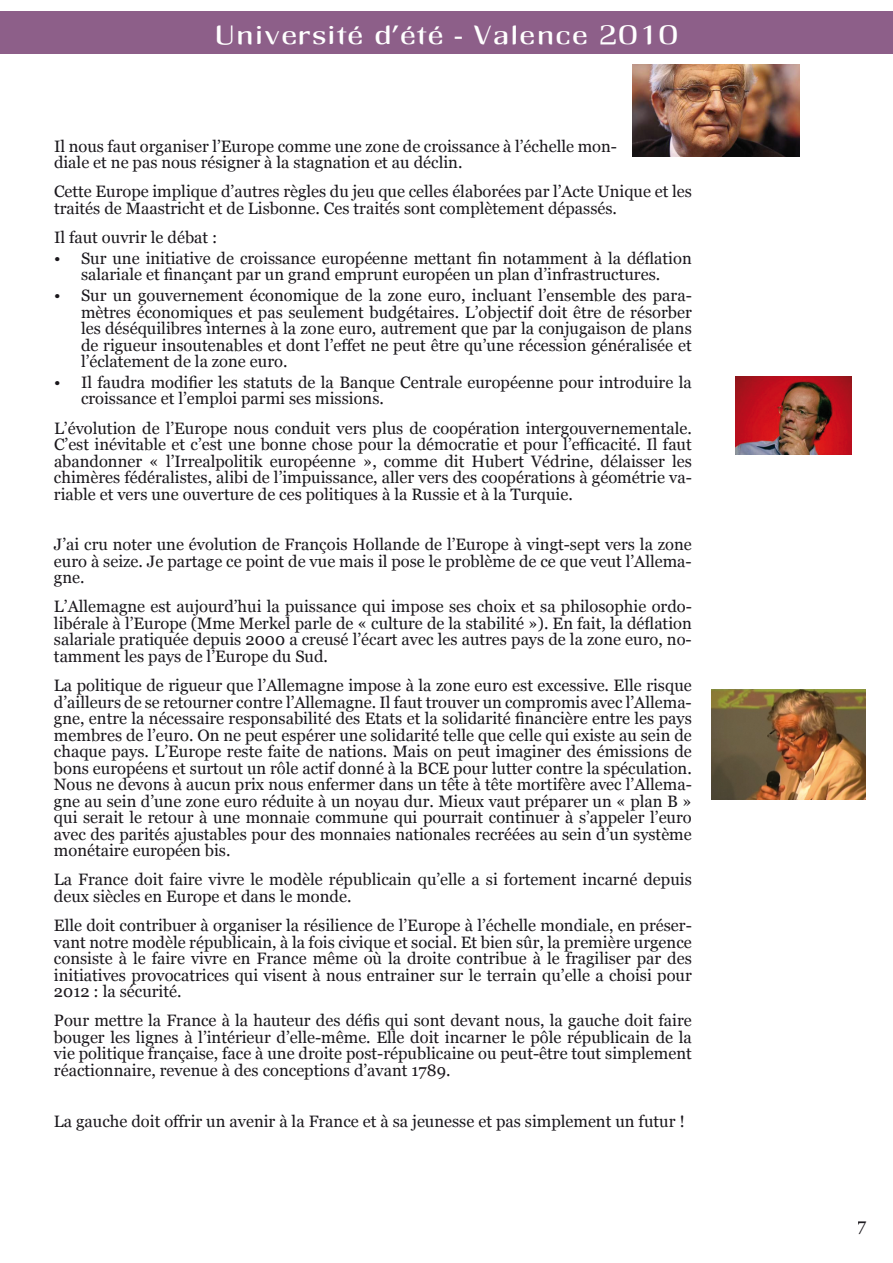
<style>
.page{position:relative;width:893px;height:1263px;background:#fff}
.page>*{position:absolute;margin:0;border:0;box-sizing:border-box;transform-origin:0 0}
.t1{font:27.6px "R Mmidserif";letter-spacing:.01em;color:#fff;scale:1.23 1}
.t2{font:18px "Georgia";color:#1a171c}
.t3{font:16.5px/16.5px "Georgia";color:#1a171c;text-align:justify}
</style>
<div class="page">
<img style="left:632px;top:64px;width:167px;height:92px">
<img style="left:712px;top:689px;width:154px;height:111px">
<img style="left:735px;top:376px;width:117px;height:78px">
<div style="left:0;top:11px;width:893px;height:43px;background:#8d5f89"></div>
<h1 class="t1" style="left:215px;top:20px;width:379px">Université d’été - Valence 2010</h1>
<p class="t3" style="left:54px;top:138px;width:564px">Il nous faut organiser l’Europe comme une zone de croissance à l’échelle mon&shy;diale et ne pas nous résigner à la stagnation et au déclin.</p>
<p class="t3" style="left:54px;top:183px;width:639px">Cette Europe implique d’autres règles du jeu que celles élaborées par l’Acte Unique et les traités de Maastricht et de Lisbonne. Ces traités sont complètement dépassés.</p>
<p class="t3" style="left:54px;top:229px;width:165px">Il faut ouvrir le débat :</p>
<p class="t3" style="left:54px;top:250px;width:639px;text-align:center">• Sur une initiative de croissance européenne mettant fin notamment à la déflation salariale et finançant par un grand emprunt européen un plan d’infrastructures.</p>
<p class="t3" style="left:81px;top:287px;width:612px;text-indent:-27px">• Sur un gouvernement économique de la zone euro, incluant l’ensemble des para&shy;mètres économiques et pas seulement budgétaires. L’objectif doit être de résorber les déséquilibres internes à la zone euro, autrement que par la conjugaison de plans de rigueur insoutenables et dont l’effet ne peut être qu’une récession généralisée et l’éclatement de la zone euro.</p>
<p class="t3" style="left:81px;top:374px;width:612px;text-indent:-27px">• Il faudra modifier les statuts de la Banque Centrale européenne pour introduire la croissance et l’emploi parmi ses missions.</p>
<p class="t3" style="left:54px;top:420px;width:639px">L’évolution de l’Europe nous conduit vers plus de coopération intergouvernementale.<br>C’est inévitable et c’est une bonne chose pour la démocratie et pour l’efficacité. Il faut abandonner « l’Irrealpolitik européenne », comme dit Hubert Védrine, délaisser les chimères fédéralistes, alibi de l’impuissance, aller vers des coopérations à géométrie va&shy;riable et vers une ouverture de ces politiques à la Russie et à la Turquie.</p>
<p class="t3" style="left:54px;top:536px;width:639px">J’ai cru noter une évolution de François Hollande de l’Europe à vingt-sept vers la zone euro à seize. Je partage ce point de vue mais il pose le problème de ce que veut l’Allema&shy;gne.</p>
<p class="t3" style="left:54px;top:598px;width:639px">L’Allemagne est aujourd’hui la puissance qui impose ses choix et sa philosophie ordo&shy;libérale à l’Europe (Mme Merkel parle de « culture de la stabilité »). En fait, la déflation salariale pratiquée depuis 2000 a creusé l’écart avec les autres pays de la zone euro, no&shy;tamment les pays de l’Europe du Sud.</p>
<p class="t3" style="left:54px;top:677px;width:639px">La politique de rigueur que l’Allemagne impose à la zone euro est excessive. Elle risque d’ailleurs de se retourner contre l’Allemagne. Il faut trouver un compromis avec l’Allema&shy;gne, entre la nécessaire responsabilité des Etats et la solidarité financière entre les pays membres de l’euro. On ne peut espérer une solidarité telle que celle qui existe au sein de chaque pays. L’Europe reste faite de nations. Mais on peut imaginer des émissions de bons européens et surtout un rôle actif donné à la BCE pour lutter contre la spéculation.<br>Nous ne devons à aucun prix nous enfermer dans un tête à tête mortifère avec l’Allema&shy;gne au sein d’une zone euro réduite à un noyau dur. Mieux vaut préparer un « plan B » qui serait le retour à une monnaie commune qui pourrait continuer à s’appeler l’euro avec des parités ajustables pour des monnaies nationales recréées au sein d’un système monétaire européen bis.</p>
<p class="t3" style="left:54px;top:871px;width:639px">La France doit faire vivre le modèle républicain qu’elle a si fortement incarné depuis deux siècles en Europe et dans le monde.</p>
<p class="t3" style="left:54px;top:917px;width:639px">Elle doit contribuer à organiser la résilience de l’Europe à l’échelle mondiale, en préser&shy;vant notre modèle républicain, à la fois civique et social. Et bien sûr, la première urgence consiste à le faire vivre en France même où la droite contribue à le fragiliser par des initiatives provocatrices qui visent à nous entrainer sur le terrain qu’elle a choisi pour 2012 : la sécurité.</p>
<p class="t3" style="left:54px;top:1012px;width:639px">Pour mettre la France à la hauteur des défis qui sont devant nous, la gauche doit faire bouger les lignes à l’intérieur d’elle-même. Elle doit incarner le pôle républicain de la vie politique française, face à une droite post-républicaine ou peut-être tout simplement réactionnaire, revenue à des conceptions d’avant 1789.</p>
<p class="t3" style="left:54px;top:1112px;width:632px">La gauche doit offrir un avenir à la France et à sa jeunesse et pas simplement un futur !</p>
<p class="t2" style="left:858px;top:1215px;width:11px">7</p>
</div>
